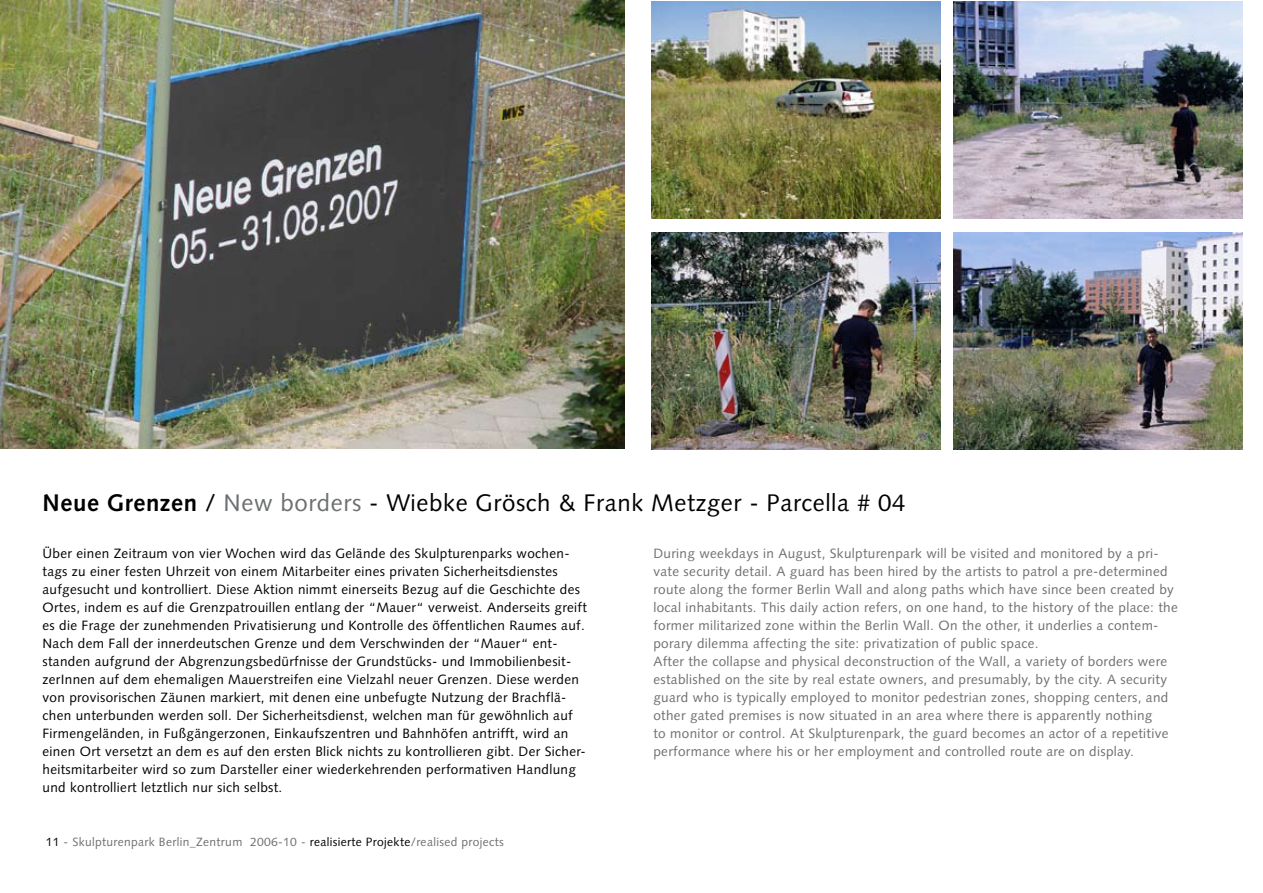
<style>
.page{position:relative;width:1263px;height:893px;background:#fff}
.page>*{position:absolute;margin:0;border:0;box-sizing:border-box;transform-origin:0 0}
.t1{font:24px "Syntax";letter-spacing:.025em;color:#000}
.t2{font:13.5px/18px "Syntax";letter-spacing:.025em;color:#000}
.t3{font:13.5px/18px "Syntax";letter-spacing:.025em;color:#6d6f71}
.t4{font:12px "Syntax";letter-spacing:.03em;color:#6d6f71}
.s1{font-weight:700}
.s2{color:#6d6f71}
.s3{color:#000}
</style>
<div class="page">
<img style="left:0;top:0;width:625px;height:449px">
<img style="left:954px;top:1px;width:288px;height:217px">
<img style="left:652px;top:1px;width:289px;height:217px">
<img style="left:954px;top:232px;width:288px;height:217px">
<img style="left:652px;top:232px;width:289px;height:217px">
<h1 class="t1" style="left:43px;top:488px;width:864px"><span class="s1">Neue Grenzen</span> / <span class="s2">New borders</span> - Wiebke Grösch &amp; Frank Metzger - Parcella # 04</h1>
<p class="t2" style="left:43px;top:544px;width:546px">Über einen Zeitraum von vier Wochen wird das Gelände des Skulpturenparks wochen&shy;tags zu einer festen Uhrzeit von einem Mitarbeiter eines privaten Sicherheitsdienstes aufgesucht und kontrolliert. Diese Aktion nimmt einerseits Bezug auf die Geschichte des Ortes, indem es auf die Grenzpatrouillen entlang der “Mauer“ verweist. Anderseits greift es die Frage der zunehmenden Privatisierung und Kontrolle des öffentlichen Raumes auf.<br>Nach dem Fall der innerdeutschen Grenze und dem Verschwinden der “Mauer“ ent&shy;standen aufgrund der Abgrenzungsbedürfnisse der Grundstücks- und Immobilienbesit&shy;zerInnen auf dem ehemaligen Mauerstreifen eine Vielzahl neuer Grenzen. Diese werden von provisorischen Zäunen markiert, mit denen eine unbefugte Nutzung der Brachflä&shy;chen unterbunden werden soll. Der Sicherheitsdienst, welchen man für gewöhnlich auf Firmengeländen, in Fußgängerzonen, Einkaufszentren und Bahnhöfen antrifft, wird an einen Ort versetzt an dem es auf den ersten Blick nichts zu kontrollieren gibt. Der Sicher&shy;heitsmitarbeiter wird so zum Darsteller einer wiederkehrenden performativen Handlung und kontrolliert letztlich nur sich selbst.</p>
<p class="t3" style="left:653px;top:544px;width:526px">During weekdays in August, Skulpturenpark will be visited and monitored by a pri&shy;vate security detail. A guard has been hired by the artists to patrol a pre-determined route along the former Berlin Wall and along paths which have since been created by local inhabitants. This daily action refers, on one hand, to the history of the place: the former militarized zone within the Berlin Wall. On the other, it underlies a contem&shy;porary dilemma affecting the site: privatization of public space.<br>After the collapse and physical deconstruction of the Wall, a variety of borders were established on the site by real estate owners, and presumably, by the city. A security guard who is typically employed to monitor pedestrian zones, shopping centers, and other gated premises is now situated in an area where there is apparently nothing<br>to monitor or control. At Skulpturenpark, the guard becomes an actor of a repetitive performance where his or her employment and controlled route are on display.</p>
<p class="t4" style="left:46px;top:835px;width:460px"><span class="s3">11</span> - Skulpturenpark Berlin_Zentrum 2006-10 - <span class="s3">realisierte Projekte</span>/realised projects</p>
</div>
